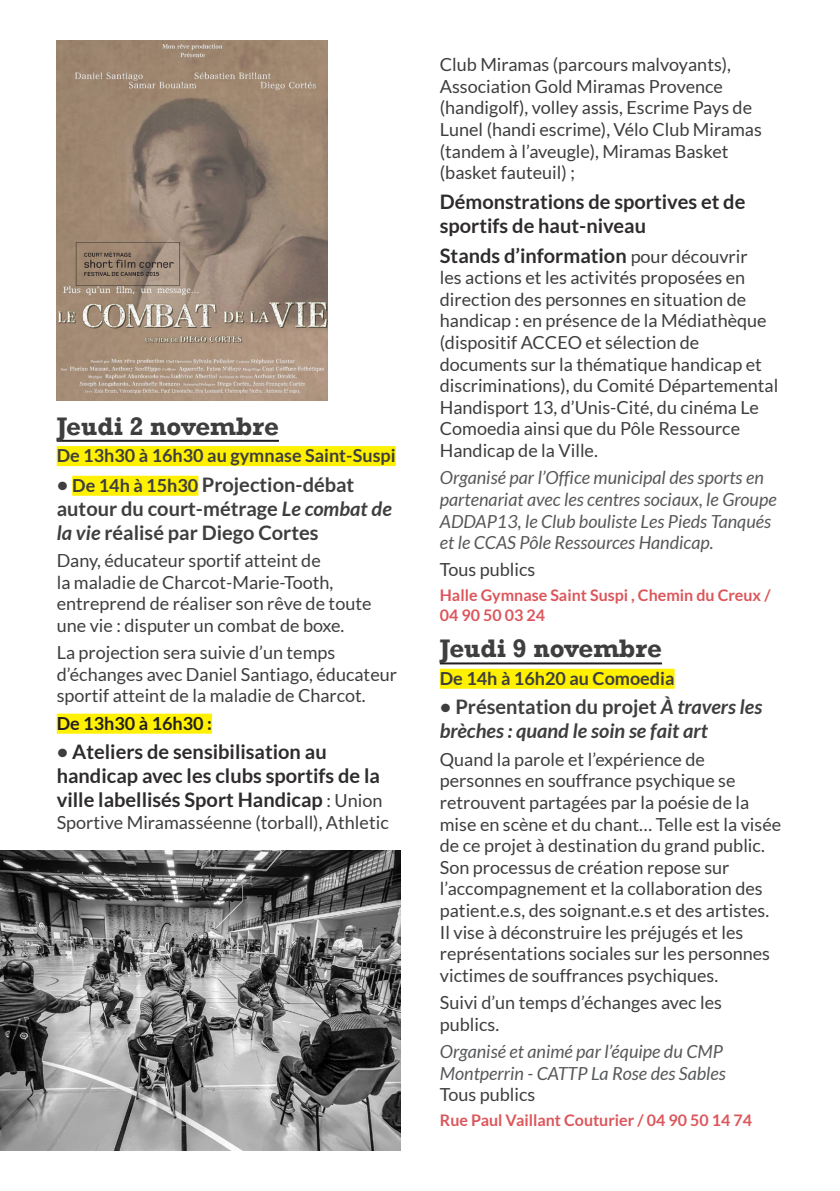
<style>
.page{position:relative;width:840px;height:1191px;background:#fff}
.page>*{position:absolute;margin:0;border:0;box-sizing:border-box;transform-origin:0 0}
.t1{font:700 26px "Rockwell";color:#3e3e3f}
.t2{font:700 20px/24px "Lato";color:#2e2b2c}
.t3{font:700 20px/24px "Lato";color:#3e3e3f}
.t4{font:italic 700 20px/24px "Lato";color:#3e3e3f}
.t5{font:18px/21.6px "Lato";color:#3e3e3f}
.t6{font:italic 18px/21.6px "Lato";color:#57585a}
.t7{font:700 18px "Lato";color:#3e3e3f}
.t8{font:700 18px "Lato";color:#231f20}
.t9{font:700 16px/19.2px "Lato";color:#dc565b}
.s1{font-size:18px}
.s2{font-style:italic}
.s3{color:#3e3e3f}
.s4{font-weight:400;font-size:18px;color:#3e3e3f}
.s5{font-style:normal}
.s6{font-style:normal;color:#3e3e3f}
</style>
<div class="page">
<hr style="left:57px;top:440px;width:222px;height:2px;background:#231f20">
<div style="left:57px;top:446px;width:338px;height:20px;background:#fff101"></div>
<div style="left:72px;top:476px;width:126px;height:20px;background:#fff101"></div>
<div style="left:57px;top:713px;width:155px;height:20px;background:#fff101"></div>
<hr style="left:439px;top:662px;width:222px;height:2px;background:#231f20">
<div style="left:439px;top:668px;width:235px;height:20px;background:#fff101"></div>
<img style="left:57px;top:41px;width:270px;height:359px">
<img style="left:0;top:850px;width:400px;height:300px">
<p class="t1" style="left:57px;top:410px;width:223px">Jeudi 2 novembre</p>
<p class="t7" style="left:57px;top:445px;width:340px">De 13h30 à 16h30 au gymnase Saint-Suspi</p>
<p class="t3" style="left:57px;top:472px;width:336px">• <span class="s1">De 14h à 15h30</span> Projection-débat autour du court-métrage <span class="s2">Le combat de la vie</span> réalisé par Diego Cortes</p>
<p class="t5" style="left:57px;top:549px;width:316px">Dany, éducateur sportif atteint de<br>la maladie de Charcot-Marie-Tooth, entreprend de réaliser son rêve de toute une vie : disputer un combat de boxe.</p>
<p class="t5" style="left:57px;top:642px;width:341px">La projection sera suivie d’un temps d’échanges avec Daniel Santiago, éducateur sportif atteint de la maladie de Charcot.</p>
<p class="t8" style="left:57px;top:713px;width:157px">De 13h30 à 16h30 :</p>
<p class="t2" style="left:57px;top:740px;width:327px"><span class="s3">•</span> Ateliers de sensibilisation au handicap avec les clubs sportifs de la ville labellisés Sport Handicap <span class="s4">: Union</span></p>
<p class="t5" style="left:57px;top:811px;width:333px">Sportive Miramasséenne (torball), Athletic</p>
<p class="t5" style="left:439px;top:54px;width:323px">Club Miramas (parcours malvoyants), Association Gold Miramas Provence (handigolf), volley assis, Escrime Pays de Lunel (handi escrime), Vélo Club Miramas (tandem à l’aveugle), Miramas Basket (basket fauteuil) ;</p>
<p class="t2" style="left:439px;top:189px;width:307px">Démonstrations de sportives et de sportifs de haut-niveau</p>
<p class="t2" style="left:439px;top:243px;width:309px">Stands d’information <span class="s4">pour découvrir</span></p>
<p class="t5" style="left:439px;top:267px;width:340px">les actions et les activités proposées en direction des personnes en situation de handicap : en présence de la Médiathèque (dispositif ACCEO et sélection de documents sur la thématique handicap et discriminations), du Comité Départemental Handisport 13, d’Unis-Cité, du cinéma Le Comoedia ainsi que du Pôle Ressource Handicap de la Ville.</p>
<p class="t6" style="left:439px;top:467px;width:338px">Organisé par l’Office municipal des sports en partenariat avec les centres sociaux, le Groupe ADDAP13, le Club bouliste Les Pieds Tanqués et le CCAS Pôle Ressources Handicap.</p>
<p class="t5" style="left:439px;top:559px;width:97px">Tous publics</p>
<p class="t9" style="left:439px;top:585px;width:332px">Halle Gymnase Saint Suspi , Chemin du Creux /<br>04 90 50 03 24</p>
<p class="t1" style="left:439px;top:633px;width:223px">Jeudi 9 novembre</p>
<p class="t7" style="left:439px;top:668px;width:236px">De 14h à 16h20 au Comoedia</p>
<p class="t4" style="left:439px;top:695px;width:324px"><span class="s5">• Présentation du projet</span> À travers les brèches : quand le soin se fait art</p>
<p class="t5" style="left:439px;top:748px;width:342px">Quand la parole et l’expérience de personnes en souffrance psychique se retrouvent partagées par la poésie de la mise en scène et du chant… Telle est la visée de ce projet à destination du grand public.<br>Son processus de création repose sur l’accompagnement et la collaboration des patient.e.s, des soignant.e.s et des artistes.<br>Il vise à déconstruire les préjugés et les représentations sociales sur les personnes victimes de souffrances psychiques.</p>
<p class="t5" style="left:439px;top:991px;width:283px">Suivi d’un temps d’échanges avec les publics.</p>
<p class="t6" style="left:439px;top:1041px;width:287px">Organisé et animé par l’équipe du CMP<br>Montperrin - CATTP La Rose des Sables<br><span class="s6">Tous publics</span></p>
<p class="t9" style="left:439px;top:1110px;width:313px">Rue Paul Vaillant Couturier / 04 90 50 14 74</p>
</div>
